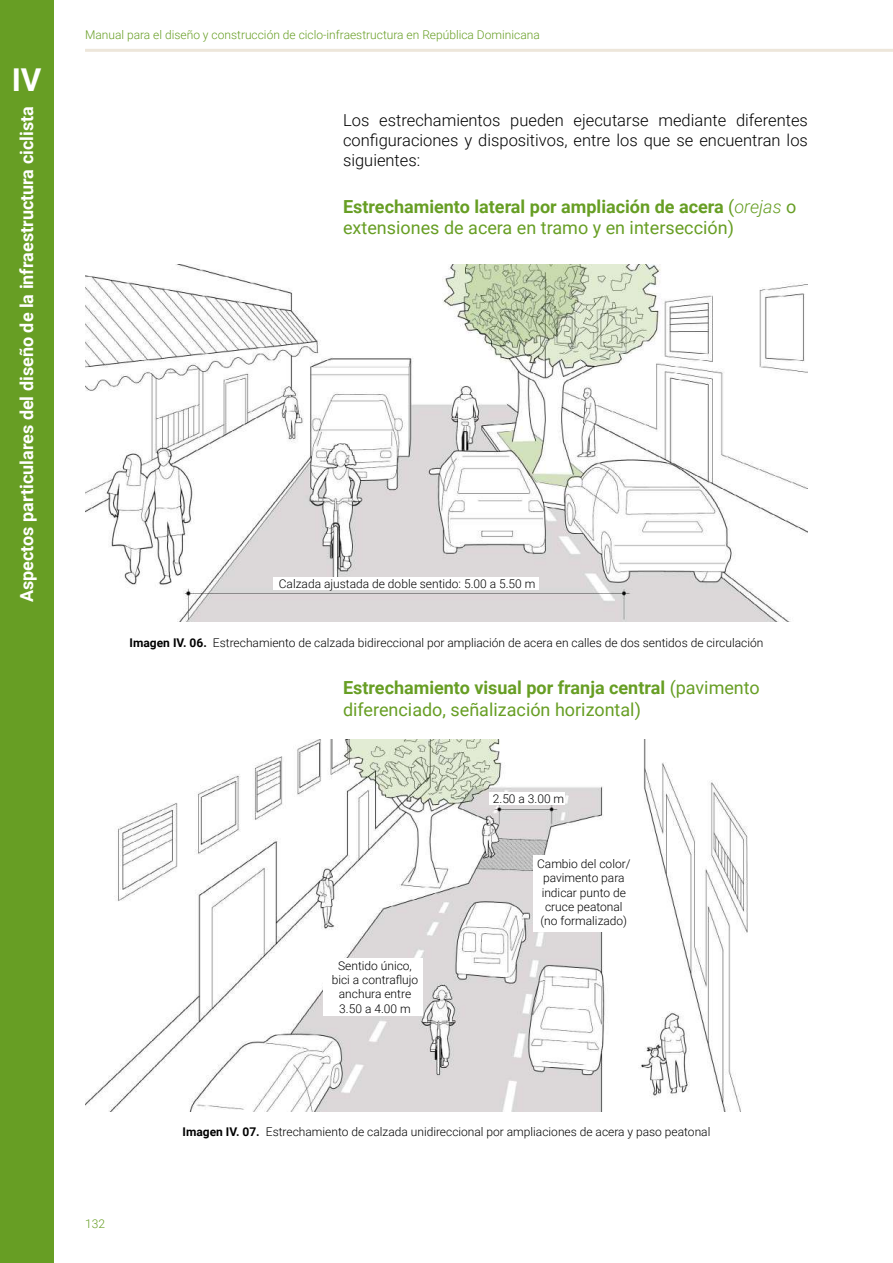
<style>
.page{position:relative;width:893px;height:1263px;background:#fff}
.page>*{position:absolute;margin:0;border:0;box-sizing:border-box;transform-origin:0 0}
.t1{font:700 31.5px "Roboto";color:#fff}
.t2{font:18px/21.6px "Roboto";color:#679e24}
.t3{font:700 18px "Roboto";color:#fff}
.t4{font:300 16.5px/19.8px "Roboto";color:#000;text-align:justify}
.t5{font:300 12px/14.4px "Roboto";color:#000;text-align:center}
.t6{font:300 12px "Roboto";color:#679e24}
.s1{font-weight:700}
.s2{font-weight:300;font-style:italic}
</style>
<div class="page">
<hr style="left:85px;top:49px;width:808px;height:3px;background:#ede6da">
<div style="left:0;top:0;width:53px;height:1262px;background:#679e24"></div>
<img style="left:85px;top:265px;width:723px;height:356px">
<img style="left:85px;top:740px;width:663px;height:371px">
<div style="left:273px;top:577px;width:266px;height:12px;background:#fff"></div>
<div style="left:490px;top:792px;width:75px;height:13px;background:#fff"></div>
<div style="left:534px;top:855px;width:101px;height:77px;background:#fff"></div>
<div style="left:324px;top:958px;width:99px;height:57px;background:#fff"></div>
<h1 class="t1" style="left:12px;top:58px;width:31px">IV</h1>
<h2 class="t3" style="left:14px;top:602px;width:497px;rotate:-90deg">Aspectos particulares del diseño de la infraestructura ciclista</h2>
<p class="t6" style="left:85px;top:26px;width:456px">Manual para el diseño y construcción de ciclo-infraestructura en República Dominicana</p>
<h3 class="t4" style="left:343px;top:110px;width:466px">Los estrechamientos pueden ejecutarse mediante diferentes configuraciones y dispositivos, entre los que se encuentran los siguientes:</h3>
<h2 class="t2" style="left:343px;top:195px;width:455px"><span class="s1">Estrechamiento lateral por ampliación de acera</span> (<span class="s2">orejas</span> o extensiones de acera en tramo y en intersección)</h2>
<p class="t5" style="left:279px;top:576px;width:258px">Calzada ajustada de doble sentido: 5.00 a 5.50 m</p>
<p class="t5" style="left:130px;top:635px;width:635px"><span class="s1">Imagen IV. 06.</span> Estrechamiento de calzada bidireccional por ampliación de acera en calles de dos sentidos de circulación</p>
<h2 class="t2" style="left:343px;top:676px;width:418px"><span class="s1">Estrechamiento visual por franja central</span> (pavimento diferenciado, señalización horizontal)</h2>
<p class="t5" style="left:493px;top:791px;width:73px">2.50 a 3.00 m</p>
<p class="t5" style="left:332px;top:958px;width:88px">Sentido único, bici a contraflujo anchura entre<br>3.50 a 4.00 m</p>
<p class="t5" style="left:537px;top:856px;width:95px">Cambio del color/ pavimento para indicar punto de cruce peatonal (no formalizado)</p>
<p class="t6" style="left:85px;top:1215px;width:21px">132</p>
<p class="t5" style="left:183px;top:1124px;width:529px"><span class="s1">Imagen IV. 07.</span> Estrechamiento de calzada unidireccional por ampliaciones de acera y paso peatonal</p>
</div>
